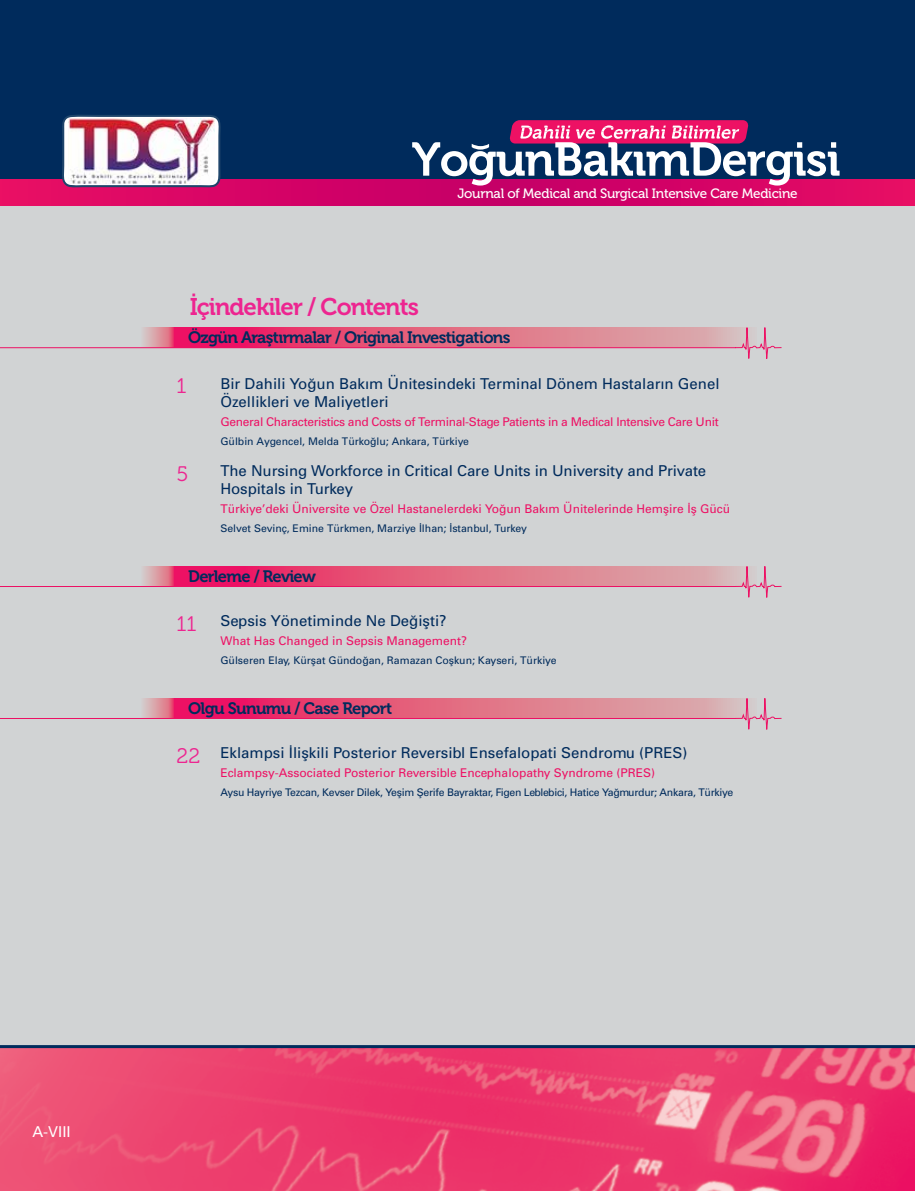
<style>
.page{position:relative;width:915px;height:1191px;background:#fff}
.page>*{position:absolute;margin:0;border:0;box-sizing:border-box;transform-origin:0 0}
.t1{font:24px "Museo 700";letter-spacing:-.04em;color:#ed2590}
.t2{font:21px "Museo 300";color:#ed2590}
.t3{font:16.5px "Museo 700";letter-spacing:-.04em;color:#002b5c}
.t4{font:15px/18px "Univers Tr";color:#002b5c}
.t5{font:15px "Univers Tr";color:#fff}
.t6{font:13.5px "Museo 500";letter-spacing:-.02em;color:#fff}
.t7{font:12px "Univers Tr";color:#ed1164}
.t8{font:12px "Univers Tr";letter-spacing:-.025em;color:#ed1164}
.t9{font:10.5px "Univers Tr";color:#002b5c}
.t10{font:10.5px "Univers Tr";letter-spacing:-.025em;color:#002b5c}
</style>
<div class="page">
<div style="left:0;top:206px;width:914px;height:839px;background:#d1d3d4"></div>
<div style="left:0;top:0;width:914px;height:180px;background:#002b5c"></div>
<svg style="left:0;top:180px;width:914px;height:26px;background:#d60565"></svg>
<svg style="left:412px;top:120px;width:427px;height:66px"></svg>
<img style="left:0;top:1048px;width:914px;height:143px">
<hr style="left:0;top:1045px;width:914px;height:3px;background:#002b5c">
<svg style="left:0;top:327px;width:781px;height:32px"></svg>
<svg style="left:0;top:566px;width:781px;height:32px"></svg>
<svg style="left:0;top:698px;width:781px;height:32px"></svg>
<svg style="left:62px;top:115px;width:159px;height:73px;background:#8c8da8"></svg>
<img style="left:68px;top:118px;width:146px;height:66px">
<h1 class="t1" style="left:190px;top:293px;width:231px">İçindekiler / Contents</h1>
<p class="t6" style="left:457px;top:186px;width:342px">Journal of Medical and Surgical Intensive Care Medicine</p>
<p class="t3" style="left:188px;top:328px;width:324px">Özgün Araştırmalar / Original Investigations</p>
<h2 class="t2" style="left:176px;top:375px;width:11px">1</h2>
<h2 class="t2" style="left:176px;top:462px;width:13px">5</h2>
<p class="t4" style="left:220px;top:374px;width:500px">Bir Dahili Yoğun Bakım Ünitesindeki Terminal Dönem Hastaların Genel<br>Özellikleri ve Maliyetleri</p>
<p class="t8" style="left:220px;top:414px;width:499px">General Characteristics and Costs of Terminal-Stage Patients in a Medical Intensive Care Unit</p>
<p class="t9" style="left:220px;top:435px;width:250px">Gülbin Aygencel, Melda Türkoğlu; Ankara, Türkiye</p>
<p class="t4" style="left:220px;top:461px;width:487px">The Nursing Workforce in Critical Care Units in University and Private<br>Hospitals in Turkey</p>
<p class="t7" style="left:220px;top:501px;width:511px">Türkiye’deki Üniversite ve Özel Hastanelerdeki Yoğun Bakım Ünitelerinde Hemşire İş Gücü</p>
<p class="t9" style="left:220px;top:522px;width:308px">Selvet Sevinç, Emine Türkmen, Marziye İlhan; İstanbul, Turkey</p>
<p class="t3" style="left:188px;top:567px;width:129px">Derleme / Review</p>
<h2 class="t2" style="left:176px;top:612px;width:21px">11</h2>
<p class="t4" style="left:220px;top:611px;width:228px">Sepsis Yönetiminde Ne Değişti?</p>
<p class="t7" style="left:220px;top:633px;width:248px">What Has Changed in Sepsis Management?</p>
<p class="t9" style="left:220px;top:654px;width:337px">Gülseren Elay, Kürşat Gündoğan, Ramazan Coşkun; Kayseri, Türkiye</p>
<p class="t3" style="left:188px;top:699px;width:205px">Olgu Sunumu / Case Report</p>
<h2 class="t2" style="left:176px;top:744px;width:25px">22</h2>
<p class="t4" style="left:220px;top:743px;width:468px">Eklampsi İlişkili Posterior Reversibl Ensefalopati Sendromu (PRES)</p>
<p class="t7" style="left:220px;top:765px;width:436px">Eclampsy-Associated Posterior Reversible Encephalopathy Syndrome (PRES)</p>
<p class="t10" style="left:220px;top:786px;width:514px">Aysu Hayriye Tezcan, Kevser Dilek, Yeşim Şerife Bayraktar, Figen Leblebici, Hatice Yağmurdur; Ankara, Türkiye</p>
<p class="t5" style="left:32px;top:1122px;width:40px">A-VIII</p>
</div>
